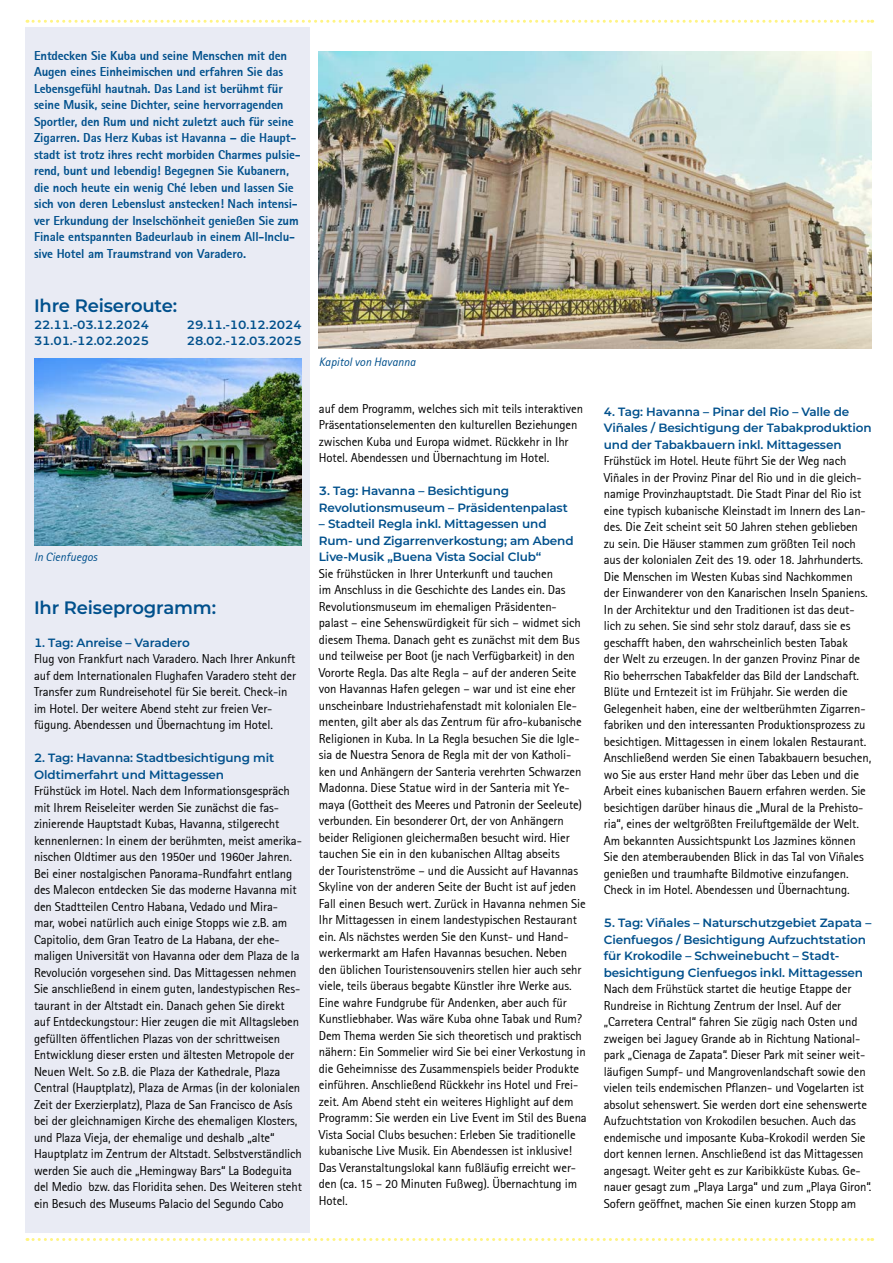
<style>
.page{position:relative;width:893px;height:1263px;background:#fff}
.page>*{position:absolute;margin:0;border:0;box-sizing:border-box;transform-origin:0 0}
.t1{font:600 18px "Montserrat";letter-spacing:-.01em;color:#00508c}
.t2{font:12.75px/16.5px "Rotis Sans Serif";letter-spacing:-.01em;color:#000}
.t3{font:800 12.75px/16.5px "Rotis Sans Serif";letter-spacing:-.01em;color:#00508c}
.t4{font:600 12px/16.5px "Montserrat";letter-spacing:-.01em;color:#00508c}
.t5{font:italic 12px "Rotis Sans Serif";color:#00508c}
</style>
<div class="page">
<div style="left:26px;top:28px;width:284px;height:1205px;background:#e9ebf4"></div>
<svg style="left:27px;top:20px;width:846px;height:3px"></svg>
<svg style="left:27px;top:1238px;width:846px;height:3px"></svg>
<img style="left:319px;top:51px;width:553px;height:298px">
<img style="left:34px;top:358px;width:268px;height:187px">
<p class="t3" style="left:34px;top:47px;width:268px">Entdecken Sie Kuba und seine Menschen mit den Augen eines Einheimischen und erfahren Sie das Lebensgefühl hautnah. Das Land ist berühmt für seine Musik, seine Dichter, seine hervorragenden Sportler, den Rum und nicht zuletzt auch für seine Zigarren. Das Herz Kubas ist Havanna – die Haupt&shy;stadt ist trotz ihres recht morbiden Charmes pulsie&shy;rend, bunt und lebendig! Begegnen Sie Kubanern, die noch heute ein wenig Ché leben und lassen Sie sich von deren Lebenslust anstecken! Nach intensi&shy;ver Erkundung der Inselschönheit genießen Sie zum Finale entspannten Badeurlaub in einem All-Inclu&shy;sive Hotel am Traumstrand von Varadero.</p>
<h1 class="t1" style="left:34px;top:293px;width:145px">Ihre Reiseroute:</h1>
<p class="t4" style="left:34px;top:315px;width:117px">22.11.-03.12.2024</p>
<p class="t4" style="left:187px;top:315px;width:117px">29.11.-10.12.2024</p>
<p class="t4" style="left:34px;top:332px;width:117px">31.01.-12.02.2025</p>
<p class="t4" style="left:187px;top:332px;width:117px">28.02.-12.03.2025</p>
<p class="t5" style="left:34px;top:550px;width:65px">In Cienfuegos</p>
<h1 class="t1" style="left:34px;top:594px;width:184px">Ihr Reiseprogramm:</h1>
<p class="t4" style="left:34px;top:633px;width:157px">1. Tag: Anreise – Varadero</p>
<p class="t2" style="left:34px;top:650px;width:264px">Flug von Frankfurt nach Varadero. Nach Ihrer Ankunft auf dem Internationalen Flughafen Varadero steht der Transfer zum Rundreisehotel für Sie bereit. Check-in im Hotel. Der weitere Abend steht zur freien Ver&shy;fügung. Abendessen und Übernachtung im Hotel.</p>
<p class="t4" style="left:34px;top:749px;width:242px">2. Tag: Havanna: Stadtbesichtigung mit<br>Oldtimerfahrt und Mittagessen</p>
<p class="t2" style="left:34px;top:782px;width:269px">Frühstück im Hotel. Nach dem Informationsgespräch mit Ihrem Reiseleiter werden Sie zunächst die fas&shy;zinierende Hauptstadt Kubas, Havanna, stilgerecht kennenlernen: In einem der berühmten, meist amerika&shy;nischen Oldtimer aus den 1950er und 1960er Jahren.<br>Bei einer nostalgischen Panorama-Rundfahrt entlang des Malecon entdecken Sie das moderne Havanna mit den Stadtteilen Centro Habana, Vedado und Mira&shy;mar, wobei natürlich auch einige Stopps wie z.B. am Capitolio, dem Gran Teatro de La Habana, der ehe&shy;maligen Universität von Havanna oder dem Plaza de la Revolución vorgesehen sind. Das Mittagessen nehmen Sie anschließend in einem guten, landestypischen Res&shy;taurant in der Altstadt ein. Danach gehen Sie direkt auf Entdeckungstour: Hier zeugen die mit Alltagsleben gefüllten öffentlichen Plazas von der schrittweisen Entwicklung dieser ersten und ältesten Metropole der Neuen Welt. So z.B. die Plaza der Kathedrale, Plaza Central (Hauptplatz), Plaza de Armas (in der kolonialen Zeit der Exerzierplatz), Plaza de San Francisco de Asís bei der gleichnamigen Kirche des ehemaligen Klosters, und Plaza Vieja, der ehemalige und deshalb „alte“ Hauptplatz im Zentrum der Altstadt. Selbstverständlich werden Sie auch die „Hemingway Bars“ La Bodeguita del Medio bzw. das Floridita sehen. Des Weiteren steht ein Besuch des Museums Palacio del Segundo Cabo</p>
<p class="t5" style="left:319px;top:354px;width:98px">Kapitol von Havanna</p>
<p class="t2" style="left:319px;top:400px;width:266px">auf dem Programm, welches sich mit teils interaktiven Präsentationselementen den kulturellen Beziehungen zwischen Kuba und Europa widmet. Rückkehr in Ihr Hotel. Abendessen und Übernachtung im Hotel.</p>
<p class="t4" style="left:319px;top:482px;width:250px">3. Tag: Havanna – Besichtigung<br>Revolutionsmuseum – Präsidentenpalast</p>
<p class="t4" style="left:319px;top:515px;width:256px">– Stadteil Regla inkl. Mittagessen und<br>Rum- und Zigarrenverkostung; am Abend<br>Live-Musik „Buena Vista Social Club“</p>
<p class="t2" style="left:319px;top:565px;width:269px">Sie frühstücken in Ihrer Unterkunft und tauchen<br>im Anschluss in die Geschichte des Landes ein. Das Revolutionsmuseum im ehemaligen Präsidenten&shy;palast – eine Sehenswürdigkeit für sich – widmet sich diesem Thema. Danach geht es zunächst mit dem Bus und teilweise per Boot (je nach Verfügbarkeit) in den Vororte Regla. Das alte Regla – auf der anderen Seite von Havannas Hafen gelegen – war und ist eine eher unscheinbare Industriehafenstadt mit kolonialen Ele&shy;menten, gilt aber als das Zentrum für afro-kubanische Religionen in Kuba. In La Regla besuchen Sie die Igle&shy;sia de Nuestra Senora de Regla mit der von Katholi&shy;ken und Anhängern der Santeria verehrten Schwarzen Madonna. Diese Statue wird in der Santeria mit Ye&shy;maya (Gottheit des Meeres und Patronin der Seeleute) verbunden. Ein besonderer Ort, der von Anhängern beider Religionen gleichermaßen besucht wird. Hier tauchen Sie ein in den kubanischen Alltag abseits<br>der Touristenströme – und die Aussicht auf Havannas Skyline von der anderen Seite der Bucht ist auf jeden Fall einen Besuch wert. Zurück in Havanna nehmen Sie Ihr Mittagessen in einem landestypischen Restaurant ein. Als nächstes werden Sie den Kunst- und Hand&shy;werkermarkt am Hafen Havannas besuchen. Neben den üblichen Touristensouvenirs stellen hier auch sehr viele, teils überaus begabte Künstler ihre Werke aus.<br>Eine wahre Fundgrube für Andenken, aber auch für Kunstliebhaber. Was wäre Kuba ohne Tabak und Rum?<br>Dem Thema werden Sie sich theoretisch und praktisch nähern: Ein Sommelier wird Sie bei einer Verkostung in die Geheimnisse des Zusammenspiels beider Produkte einführen. Anschließend Rückkehr ins Hotel und Frei&shy;zeit. Am Abend steht ein weiteres Highlight auf dem Programm: Sie werden ein Live Event im Stil des Buena Vista Social Clubs besuchen: Erleben Sie traditionelle kubanische Live Musik. Ein Abendessen ist inklusive!<br>Das Veranstaltungslokal kann fußläufig erreicht wer&shy;den (ca. 15 – 20 Minuten Fußweg). Übernachtung im Hotel.</p>
<p class="t4" style="left:604px;top:403px;width:269px">4. Tag: Havanna – Pinar del Rio – Valle de<br>Viñales / Besichtigung der Tabakproduktion und der Tabakbauern inkl. Mittagessen</p>
<p class="t2" style="left:604px;top:452px;width:269px">Frühstück im Hotel. Heute führt Sie der Weg nach Viñales in der Provinz Pinar del Rio und in die gleich&shy;namige Provinzhauptstadt. Die Stadt Pinar del Rio ist eine typisch kubanische Kleinstadt im Innern des Lan&shy;des. Die Zeit scheint seit 50 Jahren stehen geblieben zu sein. Die Häuser stammen zum größten Teil noch aus der kolonialen Zeit des 19. oder 18. Jahrhunderts.<br>Die Menschen im Westen Kubas sind Nachkommen der Einwanderer von den Kanarischen Inseln Spaniens.<br>In der Architektur und den Traditionen ist das deut&shy;lich zu sehen. Sie sind sehr stolz darauf, dass sie es geschafft haben, den wahrscheinlich besten Tabak<br>der Welt zu erzeugen. In der ganzen Provinz Pinar de Rio beherrschen Tabakfelder das Bild der Landschaft.<br>Blüte und Erntezeit ist im Frühjahr. Sie werden die Gelegenheit haben, eine der weltberühmten Zigarren&shy;fabriken und den interessanten Produktionsprozess zu besichtigen. Mittagessen in einem lokalen Restaurant.<br>Anschließend werden Sie einen Tabakbauern besuchen, wo Sie aus erster Hand mehr über das Leben und die Arbeit eines kubanischen Bauern erfahren werden. Sie besichtigen darüber hinaus die „Mural de la Prehisto&shy;ria“, eines der weltgrößten Freiluftgemälde der Welt.<br>Am bekannten Aussichtspunkt Los Jazmines können Sie den atemberaubenden Blick in das Tal von Viñales genießen und traumhafte Bildmotive einzufangen.<br>Check in im Hotel. Abendessen und Übernachtung.</p>
<p class="t4" style="left:604px;top:914px;width:269px">5. Tag: Viñales – Naturschutzgebiet Zapata – Cienfuegos / Besichtigung Aufzuchtstation für Krokodile – Schweinebucht – Stadt&shy;besichtigung Cienfuegos inkl. Mittagessen</p>
<p class="t2" style="left:604px;top:980px;width:269px">Nach dem Frühstück startet die heutige Etappe der Rundreise in Richtung Zentrum der Insel. Auf der „Carretera Central“ fahren Sie zügig nach Osten und zweigen bei Jaguey Grande ab in Richtung National&shy;park „Cienaga de Zapata“. Dieser Park mit seiner weit&shy;läufigen Sumpf- und Mangrovenlandschaft sowie den vielen teils endemischen Pflanzen- und Vogelarten ist absolut sehenswert. Sie werden dort eine sehenswerte Aufzuchtstation von Krokodilen besuchen. Auch das endemische und imposante Kuba-Krokodil werden Sie dort kennen lernen. Anschließend ist das Mittagessen angesagt. Weiter geht es zur Karibikküste Kubas. Ge&shy;nauer gesagt zum „Playa Larga“ und zum „Playa Giron“.<br>Sofern geöffnet, machen Sie einen kurzen Stopp am</p>
</div>
